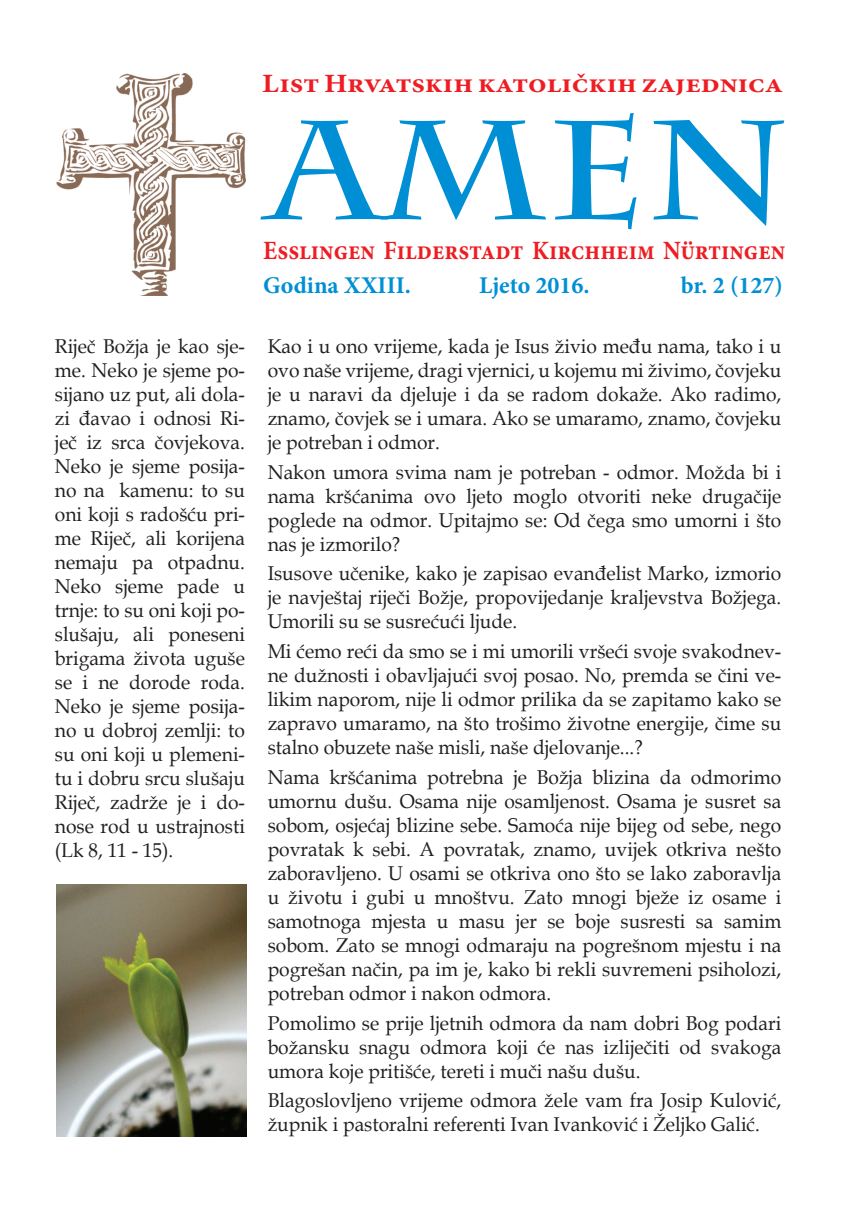
<style>
.page{position:relative;width:857px;height:1225px;background:#fff}
.page>*{position:absolute;margin:0;border:0;box-sizing:border-box;transform-origin:0 0}
.t1{font:700 140px "Charlemagne Std";color:#008fd5;scale:1.12 1}
.t2{font:700 26.4px "Minion Pro";color:#ee1d23;scale:.91 1}
.t3{font:700 26.4px "Minion Pro";color:#ee1d23;scale:1.14 1}
.t4{font:700 24px "Minion Pro";color:#008fd5}
.t5{font:20px/24px "Book Antiqua";color:#231f20;text-align:justify;scale:.96 1}
</style>
<div class="page">
<img style="left:57px;top:74px;width:189px;height:221px">
<img style="left:57px;top:884px;width:189px;height:252px">
<h2 class="t3" style="left:262px;top:65px;width:458px">List Hrvatskih katoličkih zajednica</h2>
<h1 class="t1" style="left:269px;top:89px;width:466px">AMEN</h1>
<h2 class="t2" style="left:263px;top:232px;width:575px">Esslingen Filderstadt Kirchheim Nürtingen</h2>
<p class="t4" style="left:263px;top:269px;width:149px">Godina XXIII.</p>
<p class="t4" style="left:479px;top:269px;width:112px">Ljeto 2016.</p>
<p class="t4" style="left:680px;top:269px;width:104px">br. 2 (127)</p>
<p class="t5" style="left:55px;top:334px;width:199px">Riječ Božja je kao sje&shy;me. Neko je sjeme po&shy;sijano uz put, ali dola&shy;zi đavao i odnosi Ri&shy;ječ iz srca čovjekova.<br>Neko je sjeme posija&shy;no na kamenu: to su oni koji s radošću pri&shy;me Riječ, ali korijena nemaju pa otpadnu.<br>Neko sjeme pade u trnje: to su oni koji po&shy;slušaju, ali poneseni brigama života uguše se i ne dorode roda.<br>Neko je sjeme posija&shy;no u dobroj zemlji: to su oni koji u plemeni&shy;tu i dobru srcu slušaju Riječ, zadrže je i do&shy;nose rod u ustrajnosti (Lk 8, 11 - 15).</p>
<p class="t5" style="left:267px;top:334px;width:536px">Kao i u ono vrijeme, kada je Isus živio među nama, tako i u ovo naše vrijeme, dragi vjernici, u kojemu mi živimo, čovjeku je u naravi da djeluje i da se radom dokaže. Ako radimo, znamo, čovjek se i umara. Ako se umaramo, znamo, čovjeku je potreban i odmor.</p>
<p class="t5" style="left:267px;top:459px;width:536px">Nakon umora svima nam je potreban - odmor. Možda bi i nama kršćanima ovo ljeto moglo otvoriti neke drugačije poglede na odmor. Upitajmo se: Od čega smo umorni i što nas je izmorilo?</p>
<p class="t5" style="left:267px;top:561px;width:536px">Isusove učenike, kako je zapisao evanđelist Marko, izmorio je navještaj riječi Božje, propovijedanje kraljevstva Božjega.<br>Umorili su se susrećući ljude.</p>
<p class="t5" style="left:267px;top:639px;width:536px">Mi ćemo reći da smo se i mi umorili vršeći svoje svakodnev&shy;ne dužnosti i obavljajući svoj posao. No, premda se čini ve&shy;likim naporom, nije li odmor prilika da se zapitamo kako se zapravo umaramo, na što trošimo životne energije, čime su stalno obuzete naše misli, naše djelovanje...?</p>
<p class="t5" style="left:267px;top:764px;width:536px">Nama kršćanima potrebna je Božja blizina da odmorimo umornu dušu. Osama nije osamljenost. Osama je susret sa sobom, osjećaj blizine sebe. Samoća nije bijeg od sebe, nego povratak k sebi. A povratak, znamo, uvijek otkriva nešto zaboravljeno. U osami se otkriva ono što se lako zaboravlja u životu i gubi u mnoštvu. Zato mnogi bježe iz osame i samotnoga mjesta u masu jer se boje susresti sa samim sobom. Zato se mnogi odmaraju na pogrešnom mjestu i na pogrešan način, pa im je, kako bi rekli suvremeni psiholozi, potreban odmor i nakon odmora.</p>
<p class="t5" style="left:267px;top:1010px;width:536px">Pomolimo se prije ljetnih odmora da nam dobri Bog podari božansku snagu odmora koji će nas izliječiti od svakoga umora koje pritišće, tereti i muči našu dušu.</p>
<p class="t5" style="left:267px;top:1088px;width:536px">Blagoslovljeno vrijeme odmora žele vam fra Josip Kulović, župnik i pastoralni referenti Ivan Ivanković i Željko Galić.</p>
</div>
